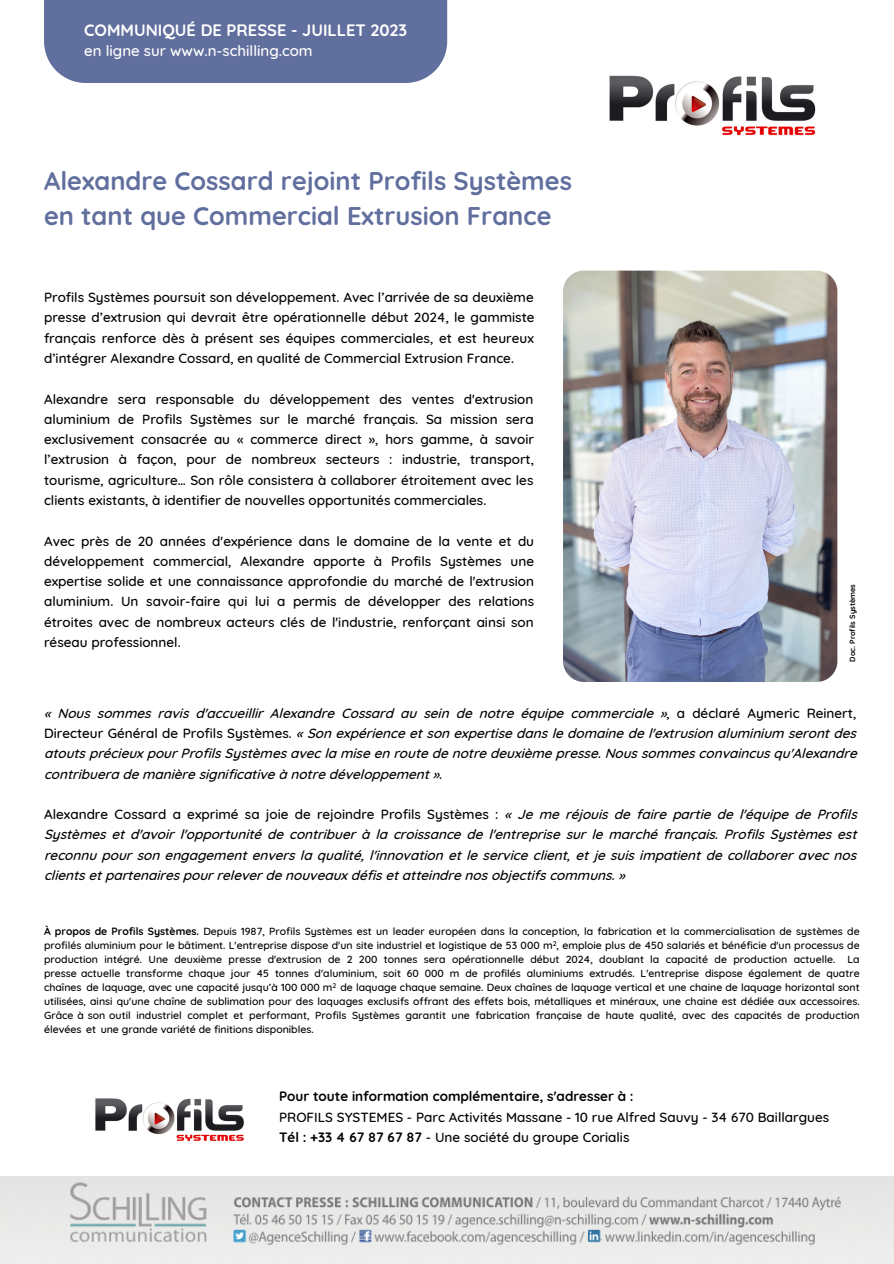
<style>
.page{position:relative;width:894px;height:1264px;background:#fff}
.page>*{position:absolute;margin:0;border:0;box-sizing:border-box;transform-origin:0 0}
.t1{font:700 25.5px "Quicksand";color:#616f9e}
.t2{font:700 16.5px "Quicksand";color:#fff}
.t3{font:500 15px "Quicksand";color:#fff}
.t4{font:500 13.5px/20.2px "Quicksand";color:#000;text-align:justify}
.t5{font:italic 500 13.5px/20.2px "Quicksand";color:#000}
.t6{font:700 13.5px "Quicksand";color:#000}
.t7{font:500 10.5px/14px "Quicksand";color:#000;text-align:justify}
.t8{font:700 7.5px "Quicksand";color:#000}
.s1{font-style:normal}
.s2{font-weight:700}
</style>
<div class="page">
<div style="left:44px;top:0;width:403px;height:83px;background:#616f9e"></div>
<img style="left:609px;top:75px;width:207px;height:61px">
<img style="left:0;top:1176px;width:893px;height:87px">
<img style="left:563px;top:270px;width:274px;height:412px;border-radius:21px">
<img style="left:95px;top:1098px;width:149px;height:43px">
<p class="t2" style="left:84px;top:20px;width:324px">COMMUNIQUÉ DE PRESSE - JUILLET 2023</p>
<p class="t3" style="left:84px;top:41px;width:230px">en ligne sur www.n-schilling.com</p>
<p class="t1" style="left:44px;top:164px;width:529px">Alexandre Cossard rejoint Profils Systèmes</p>
<p class="t1" style="left:44px;top:199px;width:509px">en tant que Commercial Extrusion France</p>
<p class="t4" style="left:44px;top:287px;width:492px">Profils Systèmes poursuit son développement. Avec l’arrivée de sa deuxième presse d’extrusion qui devrait être opérationnelle début 2024, le gammiste français renforce dès à présent ses équipes commerciales, et est heureux d’intégrer Alexandre Cossard, en qualité de Commercial Extrusion France.</p>
<p class="t4" style="left:44px;top:388px;width:491px">Alexandre sera responsable du développement des ventes d'extrusion aluminium de Profils Systèmes sur le marché français. Sa mission sera exclusivement consacrée au « commerce direct », hors gamme, à savoir l’extrusion à façon, pour de nombreux secteurs : industrie, transport, tourisme, agriculture… Son rôle consistera à collaborer étroitement avec les clients existants, à identifier de nouvelles opportunités commerciales.</p>
<p class="t4" style="left:44px;top:530px;width:491px">Avec près de 20 années d'expérience dans le domaine de la vente et du développement commercial, Alexandre apporte à Profils Systèmes une expertise solide et une connaissance approfondie du marché de l'extrusion aluminium. Un savoir-faire qui lui a permis de développer des relations étroites avec de nombreux acteurs clés de l'industrie, renforçant ainsi son réseau professionnel.</p>
<p class="t8" style="left:847px;top:661px;width:79px;rotate:-90deg">Doc. Profils Systèmes</p>
<p class="t5" style="left:44px;top:702px;width:818px">« Nous sommes ravis d'accueillir Alexandre Cossard au sein de notre équipe commerciale »<span class="s1">, a d é c l a r é A y m e r i c R e i n e r t , D i r e c t e u r G é n é r a l d e P r o f i l s S y s t è m e s .</span> «Sonexpérienceetsonexpertisedansledomainedel'extrusionaluminium serontdes atoutsprécieuxpourProfilsSystèmesaveclamiseenroutedenotredeuxièmepresse.Noussommesconvaincusqu'Alexandre contribuerademanièresignificativeànotredéveloppement»<span class="s1">.</span></p>
<p class="t5" style="left:44px;top:803px;width:818px;text-align:justify"><span class="s1">Alexandre Cossard a exprimé sa joie de rejoindre Profils Systèmes :</span> « Je me réjouis de faire partie de l'équipe de Profils Systèmes et d'avoir l'opportunité de contribuer à la croissance de l'entreprise sur le marché français. Profils Systèmes est reconnupoursonengagementenverslaqualité,l'innovationetleserviceclient,etjesuisimpatientdecollaboreravecnos clientsetpartenairespourreleverdenouveauxdéfisetatteindrenosobjectifscommuns.»</p>
<p class="t7" style="left:44px;top:924px;width:817px"><span class="s2">À propos de Profils Systèmes.</span> Depuis 1987, Profils Systèmes est un leader européen dans la conception, la fabrication et la commercialisation de systèmes de profilés aluminium pour le bâtiment. L'entreprise dispose d'un site industriel et logistique de 53 000 m<sup>2</sup>, emploie plus de 450 salariés et bénéficie d'un processus de production intégré. Une deuxième presse d'extrusion de 2 200 tonnes sera opérationnelle début 2024, doublant la capacité de production actuelle. La presse actuelle transforme chaque jour 45 tonnes d'aluminium, soit 60 000 m de profilés aluminiums extrudés. L'entreprise dispose également de quatre chaînes de laquage, avec une capacité jusqu’à 100 000 m<sup>2</sup> de laquage chaque semaine. Deux chaînes de laquage vertical et une chaine de laquage horizontal sont utilisées, ainsi qu'une chaîne de sublimation pour des laquages exclusifs offrant des effets bois, métalliques et minéraux, une chaine est dédiée aux accessoires.<br>Grâce à son outil industriel complet et performant, Profils Systèmes garantit une fabrication française de haute qualité, avec des capacités de production élevées et une grande variété de finitions disponibles.</p>
<p class="t6" style="left:279px;top:1087px;width:356px">Pour toute information complémentaire, s'adresser à :</p>
<p class="t4" style="left:279px;top:1106px;width:551px">PROFILS SYSTEMES - Parc Activités Massane - 10 rue Alfred Sauvy - 34 670 Baillargues</p>
<p class="t4" style="left:279px;top:1126px;width:352px"><span class="s2">Tél : +33 4 67 87 67 87</span> - Une société du groupe Corialis</p>
</div>
